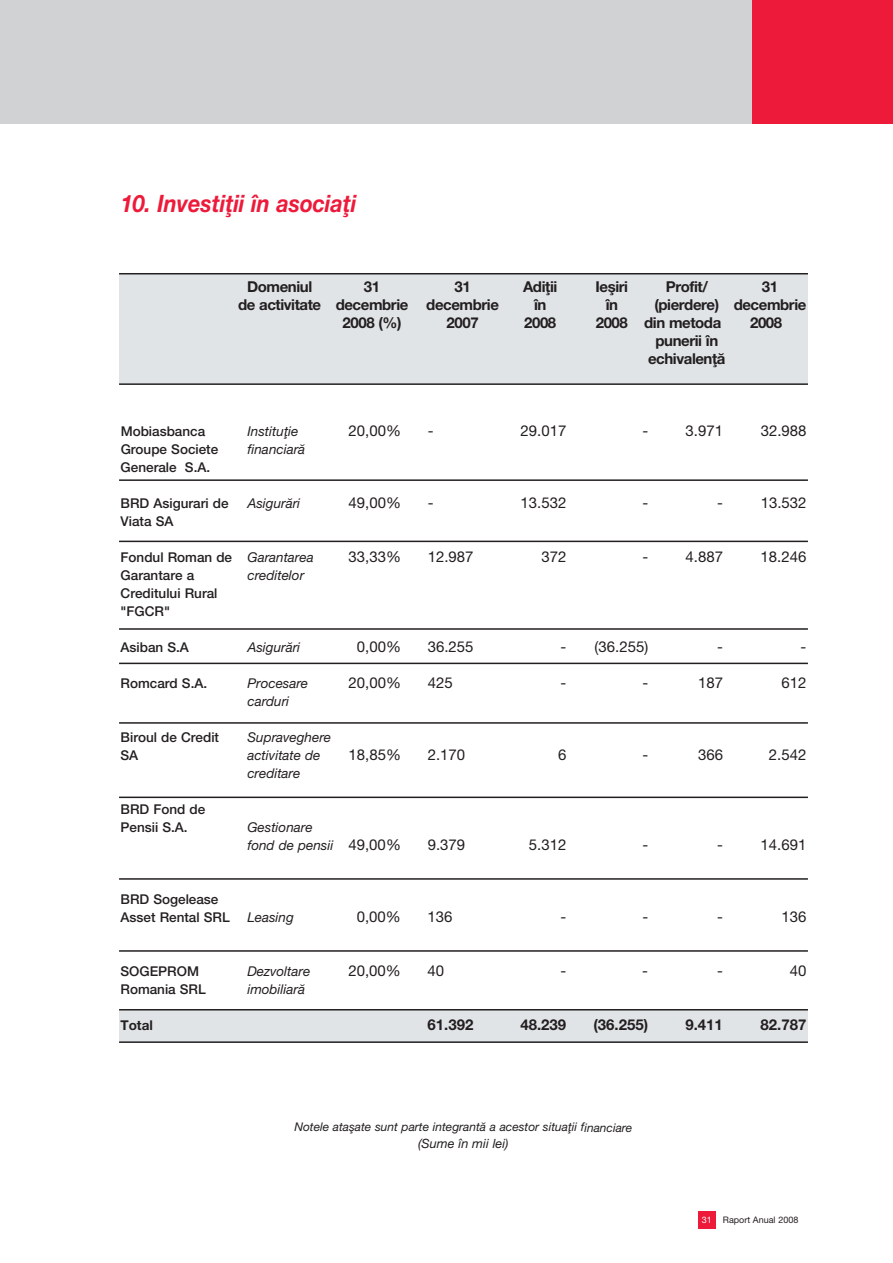
<style>
.page{position:relative;width:893px;height:1263px;background:#fff}
.page>*{position:absolute;margin:0;border:0;box-sizing:border-box;transform-origin:0 0}
.t1{font:italic 700 24px "Helvetica N";color:#ed1a3a;scale:.9 1}
.t2{font:15px "Helvetica N";color:#231f20}
.t3{font:700 15px/18px "Helvetica N";letter-spacing:-.03em;color:#231f20;text-align:center}
.t4{font:500 13.5px/18px "Helvetica N";color:#231f20}
.t5{font:italic 13.5px/18px "Helvetica N";color:#231f20}
.t6{font:700 13.5px "Helvetica N";color:#231f20}
.t7{font:italic 12.75px "Helvetica N";color:#231f20}
.t8{font:italic 12px "Helvetica N";color:#231f20}
.t9{font:9px "Helvetica N";color:#231f20}
.s1{color:#fff}
</style>
<div class="page">
<div style="left:119px;top:1009px;width:689px;height:33px;background:#e1e4e7"></div>
<div style="left:119px;top:273px;width:689px;height:110px;background:#e1e4e7"></div>
<div style="left:698px;top:1212px;width:17px;height:17px;background:#ed1a3a"></div>
<div style="left:0;top:0;width:893px;height:123px;background:#d1d2d4"></div>
<div style="left:753px;top:0;width:140px;height:124px;background:#ed1a3a"></div>
<hr style="left:119px;top:479px;width:689px;height:2px;background:#231f20">
<hr style="left:119px;top:383px;width:689px;height:2px;background:#231f20">
<hr style="left:119px;top:273px;width:689px;height:1px;background:#231f20">
<hr style="left:119px;top:541px;width:689px;height:1px;background:#231f20">
<hr style="left:119px;top:628px;width:689px;height:2px;background:#231f20">
<hr style="left:119px;top:663px;width:689px;height:1px;background:#231f20">
<hr style="left:119px;top:722px;width:689px;height:2px;background:#231f20">
<hr style="left:119px;top:796px;width:689px;height:2px;background:#231f20">
<hr style="left:119px;top:878px;width:689px;height:2px;background:#231f20">
<hr style="left:119px;top:950px;width:689px;height:2px;background:#231f20">
<hr style="left:119px;top:1009px;width:689px;height:1px;background:#231f20">
<hr style="left:119px;top:1041px;width:689px;height:2px;background:#231f20">
<h1 class="t1" style="left:121px;top:195px;width:263px">10. Investi]ii în asocia]i</h1>
<p class="t3" style="left:247px;top:279px;width:67px">Domeniul</p>
<p class="t3" style="left:364px;top:279px;width:18px">31</p>
<p class="t3" style="left:454px;top:279px;width:18px">31</p>
<p class="t3" style="left:523px;top:279px;width:36px">Adi]ii</p>
<p class="t3" style="left:596px;top:279px;width:34px">Ie[iri</p>
<p class="t3" style="left:666px;top:279px;width:44px">Profit/</p>
<p class="t3" style="left:762px;top:279px;width:18px">31</p>
<p class="t3" style="left:238px;top:297px;width:262px">de activitate decembrie decembrie</p>
<p class="t3" style="left:534px;top:297px;width:14px">\n</p>
<p class="t3" style="left:606px;top:297px;width:14px">\n</p>
<p class="t3" style="left:654px;top:297px;width:153px">(pierdere) decembrie</p>
<p class="t3" style="left:343px;top:315px;width:60px">2008 (%)</p>
<p class="t3" style="left:447px;top:315px;width:34px">2007</p>
<p class="t3" style="left:524px;top:315px;width:34px">2008</p>
<p class="t3" style="left:596px;top:315px;width:127px">2008 din metoda</p>
<p class="t3" style="left:750px;top:315px;width:34px">2008</p>
<p class="t3" style="left:648px;top:333px;width:79px">punerii \n echivalen]`</p>
<p class="t4" style="left:121px;top:424px;width:99px">Mobiasbanca<br>Groupe Societe<br>Generale S.A.</p>
<p class="t4" style="left:121px;top:496px;width:110px">BRD Asigurari de<br>Viata SA</p>
<p class="t4" style="left:121px;top:550px;width:113px">Fondul Roman de<br>Garantare a<br>Creditului Rural "FGCR"</p>
<p class="t4" style="left:121px;top:640px;width:70px">Asiban S.A</p>
<p class="t4" style="left:121px;top:676px;width:88px">Romcard S.A.</p>
<p class="t4" style="left:121px;top:730px;width:100px">Biroul de Credit<br>SA</p>
<p class="t4" style="left:121px;top:802px;width:86px">BRD Fond de<br>Pensii S.A.</p>
<p class="t5" style="left:247px;top:424px;width:59px">Institu]ie financiar`</p>
<p class="t5" style="left:247px;top:496px;width:54px">Asigur`ri</p>
<p class="t5" style="left:247px;top:550px;width:68px">Garantarea creditelor</p>
<p class="t5" style="left:247px;top:640px;width:54px">Asigur`ri</p>
<p class="t5" style="left:247px;top:676px;width:62px">Procesare carduri</p>
<p class="t5" style="left:247px;top:730px;width:85px">Supraveghere activitate de creditare</p>
<p class="t5" style="left:247px;top:820px;width:87px">Gestionare fond de pensii</p>
<p class="t2" style="left:349px;top:425px;width:54px">20,00%</p>
<p class="t2" style="left:349px;top:497px;width:54px">49,00%</p>
<p class="t2" style="left:349px;top:551px;width:54px">33,33%</p>
<p class="t2" style="left:357px;top:641px;width:46px">0,00%</p>
<p class="t2" style="left:348px;top:677px;width:54px">20,00%</p>
<p class="t2" style="left:348px;top:749px;width:54px">18,85%</p>
<p class="t2" style="left:348px;top:839px;width:54px">49,00%</p>
<p class="t4" style="left:121px;top:892px;width:111px">BRD Sogelease<br>Asset Rental SRL</p>
<p class="t4" style="left:120px;top:964px;width:87px">SOGEPROM<br>Romania SRL</p>
<p class="t6" style="left:120px;top:1021px;width:34px">Total</p>
<p class="t5" style="left:247px;top:910px;width:48px">Leasing</p>
<p class="t5" style="left:247px;top:964px;width:64px">Dezvoltare imobiliar`</p>
<p class="t2" style="left:357px;top:911px;width:46px">0,00%</p>
<p class="t2" style="left:348px;top:965px;width:54px">20,00%</p>
<p class="t2" style="left:428px;top:425px;width:7px">-</p>
<p class="t2" style="left:428px;top:497px;width:7px">-</p>
<p class="t2" style="left:428px;top:551px;width:47px">12.987</p>
<p class="t2" style="left:428px;top:641px;width:47px">36.255</p>
<p class="t2" style="left:428px;top:677px;width:27px">425</p>
<p class="t2" style="left:428px;top:749px;width:39px">2.170</p>
<p class="t2" style="left:428px;top:839px;width:39px">9.379</p>
<p class="t2" style="left:428px;top:911px;width:27px">136</p>
<p class="t2" style="left:428px;top:965px;width:18px">40</p>
<p class="t3" style="left:428px;top:1017px;width:47px">61.392</p>
<p class="t2" style="left:521px;top:425px;width:47px">29.017</p>
<p class="t2" style="left:642px;top:425px;width:7px">-</p>
<p class="t2" style="left:521px;top:497px;width:47px">13.532</p>
<p class="t2" style="left:642px;top:497px;width:7px">-</p>
<p class="t2" style="left:541px;top:551px;width:27px">372</p>
<p class="t2" style="left:642px;top:551px;width:7px">-</p>
<p class="t2" style="left:561px;top:641px;width:7px">-</p>
<p class="t2" style="left:561px;top:677px;width:7px">-</p>
<p class="t2" style="left:558px;top:749px;width:10px">6</p>
<p class="t2" style="left:595px;top:641px;width:55px">(36.255)</p>
<p class="t2" style="left:642px;top:677px;width:7px">-</p>
<p class="t2" style="left:642px;top:749px;width:7px">-</p>
<p class="t2" style="left:529px;top:839px;width:39px">5.312</p>
<p class="t2" style="left:642px;top:839px;width:7px">-</p>
<p class="t2" style="left:560px;top:911px;width:7px">-</p>
<p class="t2" style="left:642px;top:911px;width:7px">-</p>
<p class="t2" style="left:560px;top:965px;width:7px">-</p>
<p class="t2" style="left:642px;top:965px;width:7px">-</p>
<p class="t3" style="left:520px;top:1017px;width:47px">48.239</p>
<p class="t3" style="left:593px;top:1017px;width:56px">(36.255)</p>
<p class="t8" style="left:294px;top:1123px;width:339px">Notele ata[ate sunt parte integrant` a acestor situa]ii financiare</p>
<p class="t7" style="left:418px;top:1139px;width:92px">(Sume în mii lei)</p>
<p class="t2" style="left:686px;top:425px;width:39px">3.971</p>
<p class="t2" style="left:761px;top:425px;width:47px">32.988</p>
<p class="t2" style="left:717px;top:497px;width:7px">-</p>
<p class="t2" style="left:761px;top:497px;width:47px">13.532</p>
<p class="t2" style="left:686px;top:551px;width:39px">4.887</p>
<p class="t2" style="left:761px;top:551px;width:47px">18.246</p>
<p class="t2" style="left:717px;top:641px;width:7px">-</p>
<p class="t2" style="left:698px;top:677px;width:27px">187</p>
<p class="t2" style="left:801px;top:641px;width:7px">-</p>
<p class="t2" style="left:781px;top:677px;width:27px">612</p>
<p class="t2" style="left:698px;top:749px;width:27px">366</p>
<p class="t2" style="left:769px;top:749px;width:39px">2.542</p>
<p class="t2" style="left:717px;top:839px;width:7px">-</p>
<p class="t2" style="left:760px;top:839px;width:47px">14.691</p>
<p class="t2" style="left:717px;top:911px;width:7px">-</p>
<p class="t2" style="left:781px;top:911px;width:27px">136</p>
<p class="t2" style="left:717px;top:965px;width:7px">-</p>
<p class="t2" style="left:790px;top:965px;width:18px">40</p>
<p class="t3" style="left:685px;top:1017px;width:39px">9.411</p>
<p class="t3" style="left:760px;top:1017px;width:47px">82.787</p>
<p class="t9" style="left:702px;top:1217px;width:98px"><span class="s1">31</span> Raport Anual 2008</p>
</div>
